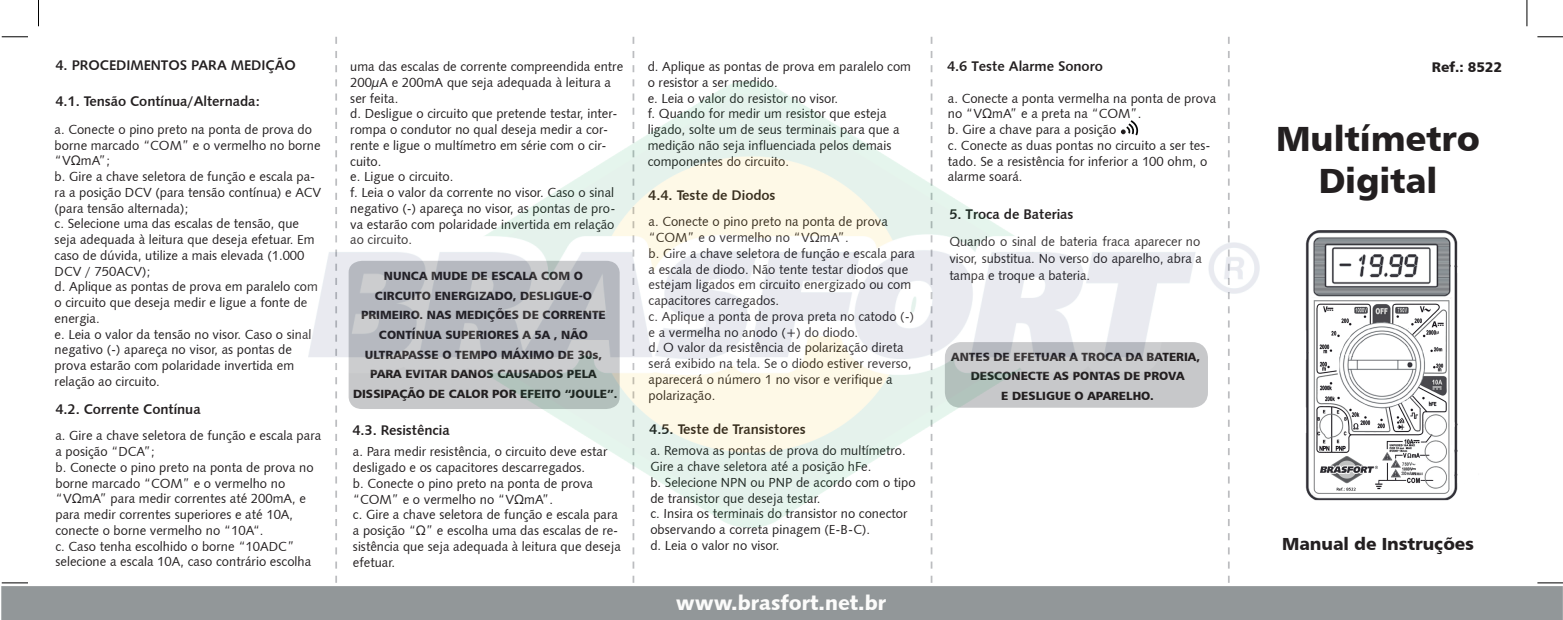
<style>
.page{position:relative;width:1563px;height:620px;background:#fff}
.page>*{position:absolute;margin:0;border:0;box-sizing:border-box;transform-origin:0 0}
.t1{font:35px/42px "Humanist 777 BT Black B";letter-spacing:-.005em;color:#231f20;text-align:center}
.t2{font:21px "Humanist 531 BT Black A";color:#fbfbfa}
.t3{font:17.5px "Humanist 777 BT Black B";letter-spacing:-.005em;color:#231f20}
.t4{font:14px "Humanist 531 BT Bold A";letter-spacing:-.005em;color:#231f20}
.t5{font:14px "Humanist 777 BT Black B";letter-spacing:-.005em;color:#231f20}
.t6{font:13.12px/15.8px "Humanist 531 BT Roman A";color:#231f20}
.t7{font:11.9px/19.6px "Humanist 777 BT Black B";color:#231f20;text-align:center}
</style>
<div class="page">
<svg style="left:335px;top:37px;width:2px;height:545px"></svg>
<svg style="left:632px;top:37px;width:2px;height:545px"></svg>
<svg style="left:931px;top:37px;width:1px;height:545px"></svg>
<svg style="left:1228px;top:37px;width:1px;height:545px"></svg>
<svg style="left:2px;top:36px;width:26px;height:1px"></svg>
<svg style="left:1537px;top:36px;width:26px;height:1px"></svg>
<svg style="left:2px;top:582px;width:26px;height:1px"></svg>
<svg style="left:1537px;top:582px;width:26px;height:1px"></svg>
<svg style="left:38px;top:0;width:1px;height:26px"></svg>
<svg style="left:1526px;top:0;width:1px;height:26px"></svg>
<img style="left:1305px;top:230px;width:153px;height:271px">
<img style="left:308px;top:82px;width:952px;height:445px">
<p class="t4" style="left:55px;top:57px;width:242px">4. PROCEDIMENTOS PARA MEDIÇÃO</p>
<p class="t4" style="left:55px;top:92px;width:206px">4.1. Tensão Contínua/Alternada:</p>
<p class="t6" style="left:55px;top:121px;width:268px">a. Conecte o pino preto na ponta de prova do borne marcado “COM” e o vermelho no borne “VΩmA”;<br>b. Gire a chave seletora de função e escala pa&shy;ra a posição DCV (para tensão contínua) e ACV (para tensão alternada);<br>c. Selecione uma das escalas de tensão, que seja adequada à leitura que deseja efetuar. Em caso de dúvida, utilize a mais elevada (1.000<br>DCV / 750ACV);<br>d. Aplique as pontas de prova em paralelo com o circuito que deseja medir e ligue a fonte de energia.<br>e. Leia o valor da tensão no visor. Caso o sinal negativo (-) apareça no visor, as pontas de prova estarão com polaridade invertida em relação ao circuito.</p>
<p class="t4" style="left:55px;top:400px;width:147px">4.2. Corrente Contínua</p>
<p class="t6" style="left:55px;top:427px;width:267px">a. Gire a chave seletora de função e escala para a posição “DCA”;<br>b. Conecte o pino preto na ponta de prova no borne marcado “COM” e o vermelho no “VΩmA” para medir correntes até 200mA, e para medir correntes superiores e até 10A, conecte o borne vermelho no “10A“.<br>c. Caso tenha escolhido o borne “10ADC” selecione a escala 10A, caso contrário escolha</p>
<p class="t6" style="left:350px;top:58px;width:274px">uma das escalas de corrente compreendida entre 200µA e 200mA que seja adequada à leitura a ser feita.<br>d. Desligue o circuito que pretende testar, inter&shy;rompa o condutor no qual deseja medir a cor&shy;rente e ligue o multímetro em série com o cir&shy;cuito.<br>e. Ligue o circuito.<br>f. Leia o valor da corrente no visor. Caso o sinal negativo (-) apareça no visor, as pontas de pro&shy;va estarão com polaridade invertida em relação ao circuito.</p>
<p class="t7" style="left:353px;top:266px;width:266px">NUNCA MUDE DE ESCALA COM O<br>CIRCUITO ENERGIZADO, DESLIGUE-O<br>PRIMEIRO. NAS MEDIÇÕES DE CORRENTE<br>CONTÍNUA SUPERIORES A 5A , NÃO<br>ULTRAPASSE O TEMPO MÁXIMO DE 30s,<br>PARA EVITAR DANOS CAUSADOS PELA<br>DISSIPAÇÃO DE CALOR POR EFEITO “JOULE”.</p>
<p class="t4" style="left:352px;top:421px;width:99px">4.3. Resistência</p>
<p class="t6" style="left:353px;top:443px;width:269px">a. Para medir resistência, o circuito deve estar desligado e os capacitores descarregados.<br>b. Conecte o pino preto na ponta de prova “COM” e o vermelho no “VΩmA”.<br>c. Gire a chave seletora de função e escala para a posição “Ω” e escolha uma das escalas de re&shy;sistência que seja adequada à leitura que deseja efetuar.</p>
<p class="t6" style="left:648px;top:58px;width:265px">d. Aplique as pontas de prova em paralelo com o resistor a ser medido.<br>e. Leia o valor do resistor no visor.<br>f. Quando for medir um resistor que esteja ligado, solte um de seus terminais para que a medição não seja influenciada pelos demais componentes do circuito.</p>
<p class="t4" style="left:648px;top:186px;width:129px">4.4. Teste de Diodos</p>
<p class="t6" style="left:649px;top:213px;width:268px">a. Conecte o pino preto na ponta de prova “COM” e o vermelho no “VΩmA”.<br>b. Gire a chave seletora de função e escala para a escala de diodo. Não tente testar diodos que estejam ligados em circuito energizado ou com capacitores carregados.<br>c. Aplique a ponta de prova preta no catodo (-) e a vermelha no anodo (+) do diodo.<br>d. O valor da resistência de polarização direta será exibido na tela. Se o diodo estiver reverso, aparecerá o número 1 no visor e verifique a polarização.</p>
<p class="t4" style="left:649px;top:420px;width:158px">4.5. Teste de Transistores</p>
<p class="t6" style="left:650px;top:442px;width:267px">a. Remova as pontas de prova do multímetro.<br>Gire a chave seletora até a posição hFe.<br>b. Selecione NPN ou PNP de acordo com o tipo de transistor que deseja testar.<br>c. Insira os terminais do transistor no conector observando a correta pinagem (E-B-C).<br>d. Leia o valor no visor.</p>
<h2 class="t2" style="left:676px;top:589px;width:212px">www.brasfort.net.br</h2>
<p class="t4" style="left:947px;top:58px;width:157px">4.6 Teste Alarme Sonoro</p>
<p class="t6" style="left:948px;top:90px;width:270px">a. Conecte a ponta vermelha na ponta de prova no “VΩmA” e a preta na “COM”.<br>b. Gire a chave para a posição<br>c. Conecte as duas pontas no circuito a ser tes&shy;tado. Se a resistência for inferior a 100 ohm, o alarme soará.</p>
<p class="t4" style="left:949px;top:206px;width:126px">5. Troca de Baterias</p>
<p class="t6" style="left:949px;top:233px;width:254px;line-height:16.8px">Quando o sinal de bateria fraca aparecer no visor, substitua. No verso do aparelho, abra a tampa e troque a bateria.</p>
<p class="t7" style="left:951px;top:346px;width:250px">ANTES DE EFETUAR A TROCA DA BATERIA,<br>DESCONECTE AS PONTAS DE PROVA<br>E DESLIGUE O APARELHO.</p>
<p class="t5" style="left:1432px;top:58px;width:72px">Ref.: 8522</p>
<h1 class="t1" style="left:1276px;top:116px;width:205px">Multímetro<br>Digital</h1>
<h3 class="t3" style="left:1282px;top:532px;width:193px">Manual de Instruções</h3>
</div>
